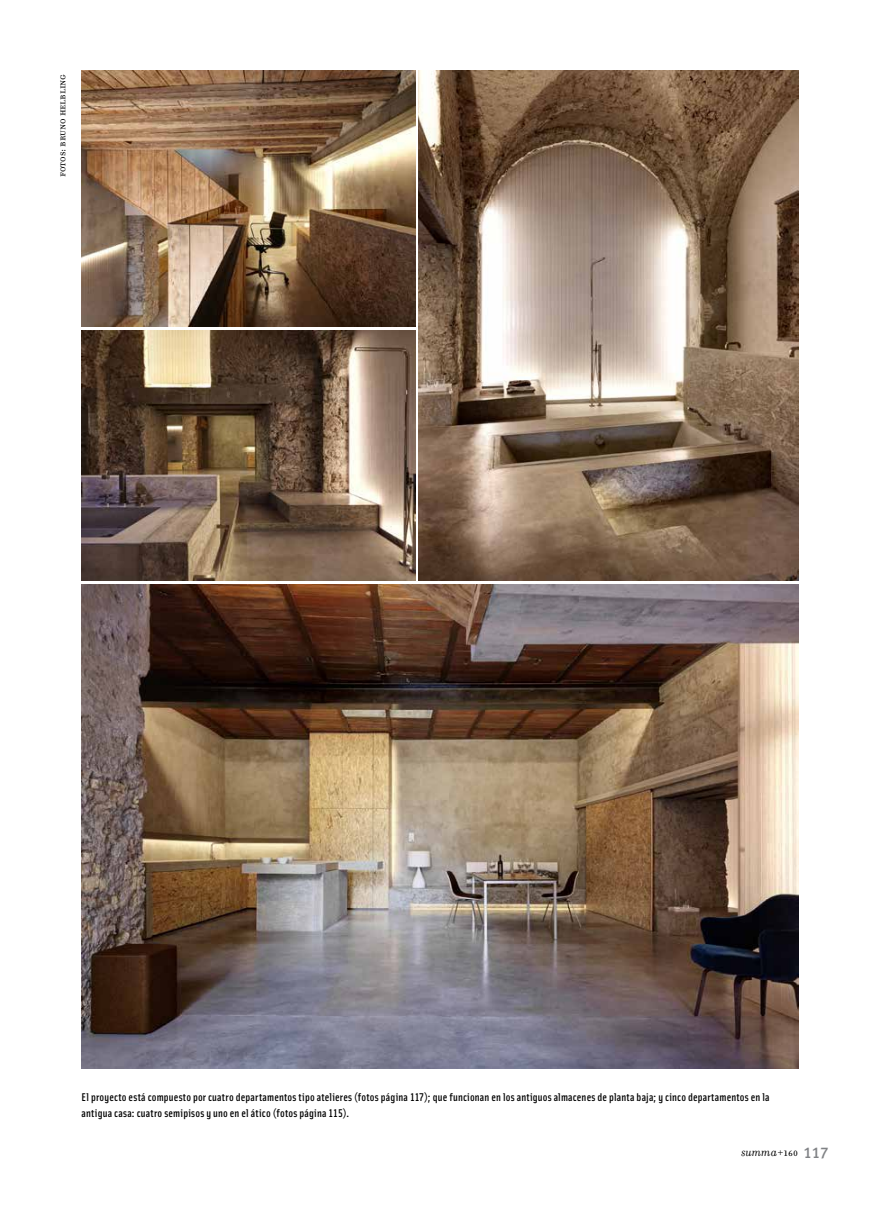
<style>
.page{position:relative;width:869px;height:1205px;background:#fff}
.page>*{position:absolute;margin:0;border:0;box-sizing:border-box;transform-origin:0 0}
.t1{font:italic 13.12px "Filosofia";color:#000}
.t2{font:11.88px "Filosofia Small Caps";color:#000}
.t3{font:11.25px/16.2px "Solex Medium Lining";letter-spacing:.015em;color:#000}
.s1{font-style:normal}
.s2{font-family:"Filosofia Small Caps";font-style:normal}
.s3{font-family:"Meta Plus Medium Caps";font-style:normal;font-size:15.62px;color:#808285}
</style>
<div class="page">
<img style="left:81px;top:330px;width:334px;height:250px">
<img style="left:81px;top:584px;width:716px;height:484px">
<img style="left:81px;top:71px;width:334px;height:256px">
<img style="left:418px;top:71px;width:379px;height:509px">
<p class="t2" style="left:55px;top:177px;width:104px;rotate:-90deg">fotos: bruno helbling</p>
<p class="t3" style="left:81px;top:1088px;width:689px">El proyecto está compuesto por cuatro departamentos tipo atelieres (fotos página 117); que funcionan en los antiguos almacenes de planta baja; y cinco departamentos en la antigua casa: cuatro semipisos y uno en el ático (fotos página 115).</p>
<p class="t1" style="left:741px;top:1144px;width:89px">summa<span class="s1">+</span><span class="s2">160</span> <span class="s3">117</span></p>
</div>
